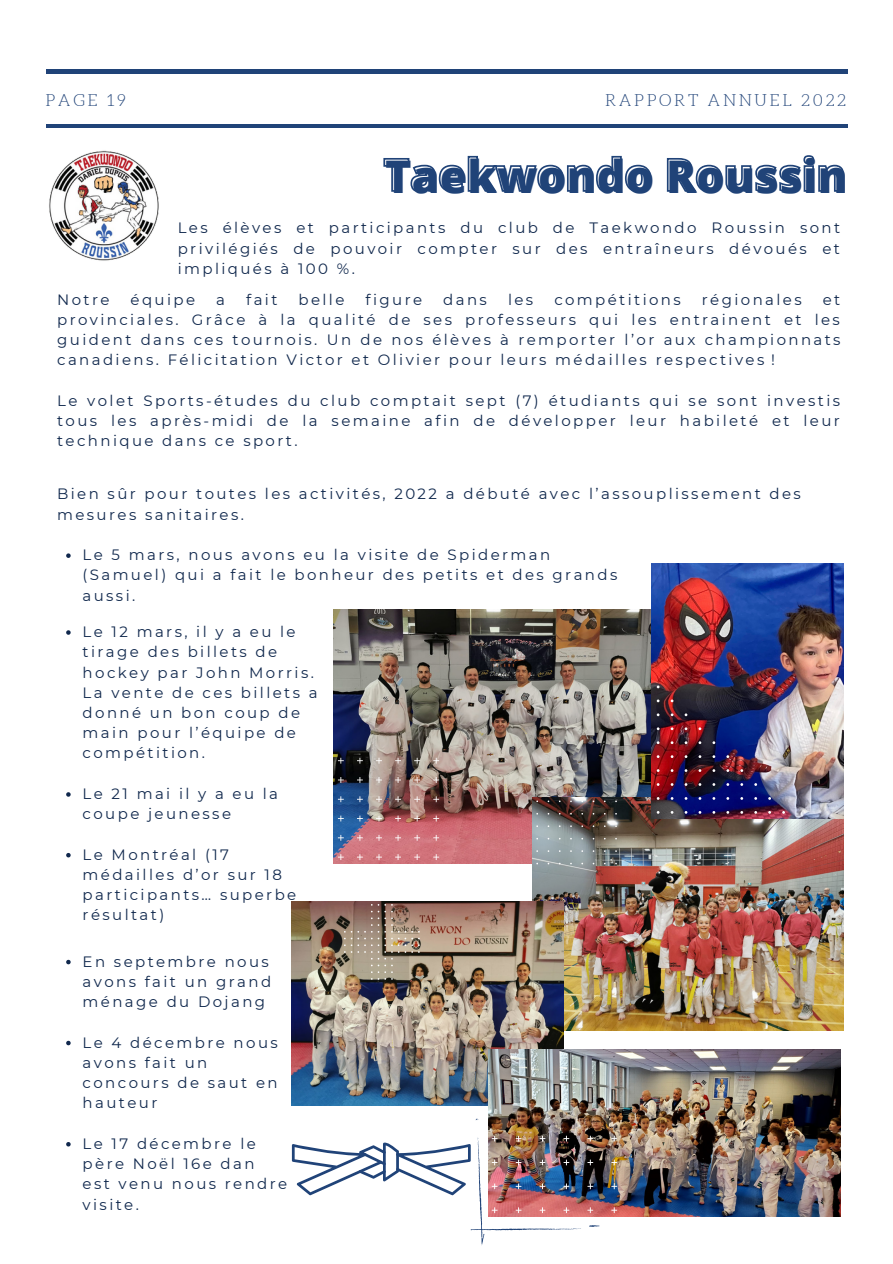
<style>
.page{position:relative;width:893px;height:1264px;background:#fff}
.page>*{position:absolute;margin:0;border:0;box-sizing:border-box;transform-origin:0 0}
.t1{font:800 45px "Open Sans";color:#204378}
.t2{font:300 16.5px "Aleo";letter-spacing:.16em;color:#204378}
.t3{font:15px/20.2px "Montserrat";letter-spacing:.16em;color:#10284d}
</style>
<div class="page">
<hr style="left:46px;top:70px;width:801px;height:3px;background:#204378">
<hr style="left:46px;top:125px;width:801px;height:3px;background:#204378">
<img style="left:49px;top:150px;width:110px;height:111px">
<img style="left:334px;top:609px;width:318px;height:254px">
<svg style="left:338px;top:757px;width:6px;height:6px"></svg>
<svg style="left:338px;top:777px;width:6px;height:6px"></svg>
<svg style="left:338px;top:796px;width:6px;height:6px"></svg>
<svg style="left:338px;top:815px;width:6px;height:6px"></svg>
<svg style="left:338px;top:834px;width:6px;height:6px"></svg>
<svg style="left:338px;top:854px;width:6px;height:6px"></svg>
<svg style="left:357px;top:757px;width:6px;height:6px"></svg>
<svg style="left:357px;top:777px;width:6px;height:6px"></svg>
<svg style="left:357px;top:796px;width:6px;height:6px"></svg>
<svg style="left:357px;top:815px;width:6px;height:6px"></svg>
<svg style="left:357px;top:834px;width:6px;height:6px"></svg>
<svg style="left:357px;top:854px;width:6px;height:6px"></svg>
<svg style="left:376px;top:757px;width:6px;height:6px"></svg>
<svg style="left:376px;top:777px;width:6px;height:6px"></svg>
<svg style="left:376px;top:796px;width:6px;height:6px"></svg>
<svg style="left:376px;top:815px;width:6px;height:6px"></svg>
<svg style="left:376px;top:834px;width:6px;height:6px"></svg>
<svg style="left:376px;top:854px;width:6px;height:6px"></svg>
<svg style="left:395px;top:757px;width:6px;height:6px"></svg>
<svg style="left:395px;top:777px;width:6px;height:6px"></svg>
<svg style="left:395px;top:796px;width:6px;height:6px"></svg>
<svg style="left:395px;top:815px;width:6px;height:6px"></svg>
<svg style="left:395px;top:834px;width:6px;height:6px"></svg>
<svg style="left:395px;top:854px;width:6px;height:6px"></svg>
<svg style="left:414px;top:757px;width:6px;height:6px"></svg>
<svg style="left:414px;top:777px;width:6px;height:6px"></svg>
<svg style="left:414px;top:796px;width:6px;height:6px"></svg>
<svg style="left:414px;top:815px;width:6px;height:6px"></svg>
<svg style="left:414px;top:834px;width:6px;height:6px"></svg>
<svg style="left:414px;top:854px;width:6px;height:6px"></svg>
<svg style="left:433px;top:757px;width:6px;height:6px"></svg>
<svg style="left:433px;top:777px;width:6px;height:6px"></svg>
<svg style="left:433px;top:796px;width:6px;height:6px"></svg>
<svg style="left:433px;top:815px;width:6px;height:6px"></svg>
<svg style="left:433px;top:834px;width:6px;height:6px"></svg>
<svg style="left:433px;top:854px;width:6px;height:6px"></svg>
<img style="left:532px;top:797px;width:311px;height:233px">
<img style="left:652px;top:563px;width:191px;height:255px">
<img style="left:292px;top:901px;width:271px;height:204px">
<svg style="left:344px;top:931px;width:1px;height:21px"></svg>
<svg style="left:371px;top:904px;width:22px;height:21px"></svg>
<svg style="left:351px;top:931px;width:68px;height:48px;background:#a69884"></svg>
<img style="left:488px;top:1049px;width:352px;height:167px">
<svg style="left:383px;top:155px;width:462px;height:38px"></svg>
<svg style="left:66px;top:553px;width:5px;height:5px"></svg>
<svg style="left:66px;top:630px;width:5px;height:4px"></svg>
<svg style="left:66px;top:792px;width:5px;height:4px"></svg>
<svg style="left:66px;top:853px;width:5px;height:4px"></svg>
<svg style="left:66px;top:959px;width:5px;height:5px"></svg>
<svg style="left:66px;top:1040px;width:5px;height:5px"></svg>
<svg style="left:66px;top:1142px;width:5px;height:4px"></svg>
<img style="left:292px;top:1118px;width:325px;height:128px">
<p class="t2" style="left:46px;top:91px;width:82px">PAGE 19</p>
<p class="t2" style="left:605px;top:91px;width:242px">RAPPORT ANNUEL 2022</p>
<h1 class="t1" style="left:385px;top:145px;width:464px">Taekwondo Roussin</h1>
<p class="t3" style="left:178px;top:218px;width:664px;text-align:justify">Les élèves et participants du club de Taekwondo Roussin sont privilégiés de pouvoir compter sur des entraîneurs dévoués et impliqués à 100 %.</p>
<p class="t3" style="left:57px;top:289px;width:54px">Notre</p>
<p class="t3" style="left:131px;top:289px;width:66px">équipe</p>
<p class="t3" style="left:216px;top:289px;width:10px">a</p>
<p class="t3" style="left:246px;top:289px;width:33px">fait</p>
<p class="t3" style="left:298px;top:289px;width:47px">belle</p>
<p class="t3" style="left:365px;top:289px;width:58px">figure</p>
<p class="t3" style="left:443px;top:289px;width:45px">dans</p>
<p class="t3" style="left:508px;top:289px;width:27px">les</p>
<p class="t3" style="left:554px;top:289px;width:128px">compétitions</p>
<p class="t3" style="left:701px;top:289px;width:101px">régionales</p>
<p class="t3" style="left:57px;top:289px;width:784px;text-align:justify;text-indent:765px">et provinciales. Grâce à la qualité de ses professeurs qui les entrainent et les guident dans ces tournois. Un de nos élèves à remporter l’or aux championnats canadiens. Félicitation Victor et Olivier pour leurs médailles respectives !</p>
<p class="t3" style="left:57px;top:390px;width:784px;text-align:justify">Le volet Sports-études du club comptait sept (7) étudiants qui se sont investis tous les après-midi de la semaine afin de développer leur habileté et leur technique dans ce sport.</p>
<p class="t3" style="left:57px;top:484px;width:745px">Bien sûr pour toutes les activités, 2022 a débuté avec l’assouplissement des mesures sanitaires.</p>
<p class="t3" style="left:83px;top:544px;width:469px">Le 5 mars, nous avons eu la visite de Spiderman</p>
<p class="t3" style="left:82px;top:565px;width:536px">(Samuel) qui a fait le bonheur des petits et des grands aussi.</p>
<p class="t3" style="left:83px;top:621px;width:236px">Le 12 mars, il y a eu le tirage des billets de hockey par John Morris.<br>La vente de ces billets a donné un bon coup de main pour l’équipe de compétition.</p>
<p class="t3" style="left:83px;top:783px;width:197px">Le 21 mai il y a eu la coupe jeunesse</p>
<p class="t3" style="left:83px;top:844px;width:215px">Le Montréal (17 médailles d’or sur 18 participants… superbe résultat)</p>
<p class="t3" style="left:83px;top:951px;width:190px">En septembre nous avons fait un grand ménage du Dojang</p>
<p class="t3" style="left:83px;top:1032px;width:197px">Le 4 décembre nous avons fait un concours de saut en hauteur</p>
<p class="t3" style="left:83px;top:1133px;width:206px">Le 17 décembre le père Noël 16e dan<br>est venu nous rendre visite.</p>
</div>
